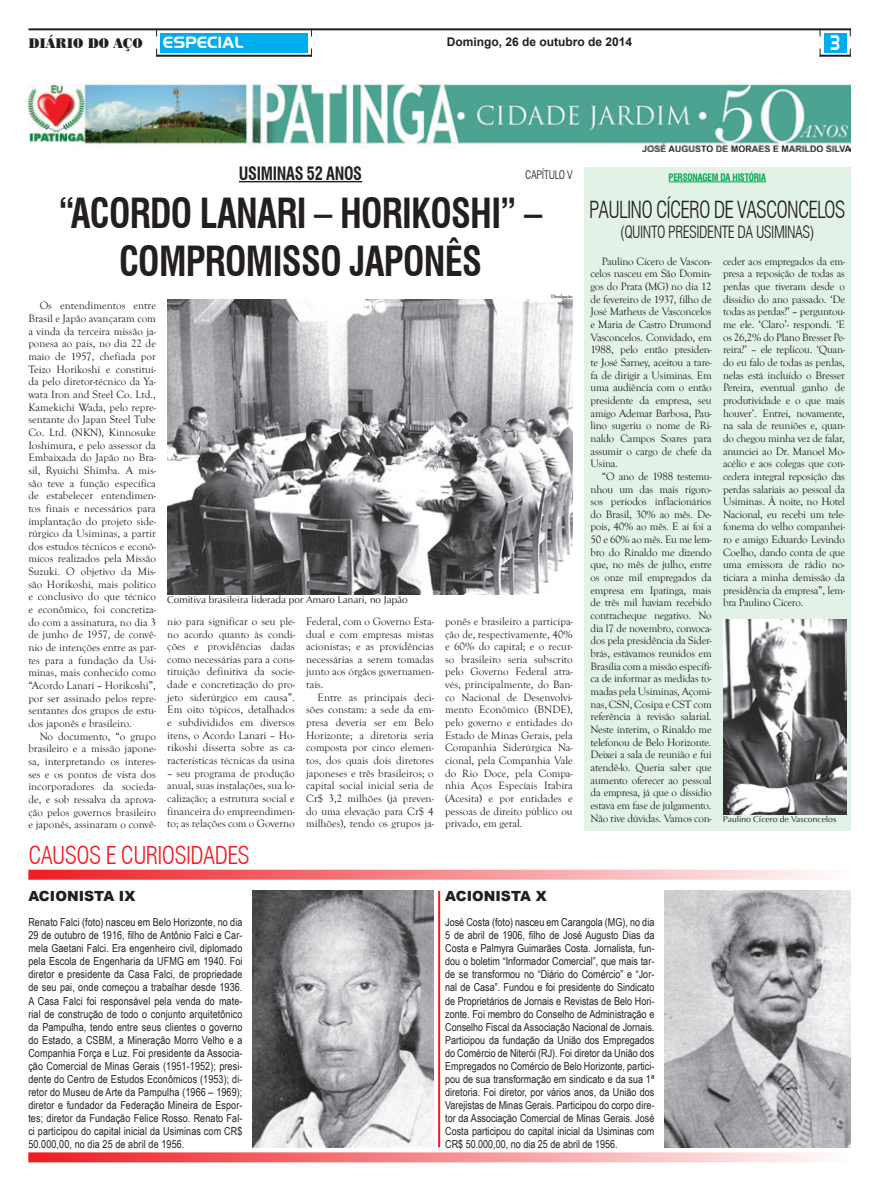
<style>
.page{position:relative;width:879px;height:1191px;background:#fff}
.page>*{position:absolute;margin:0;border:0;box-sizing:border-box;transform-origin:0 0}
._1_Manchete{font:700 condensed 40.5px/48.6px "Swiss 721 BT";letter-spacing:-.02em;color:#231f20;text-align:center;scale:.9 1}
._2_Submanchete{font:300 condensed 24px "Swiss 721 BT";letter-spacing:-.025em;color:#ee1d23}
._2_Submanchete-2{font:300 condensed 23px "Swiss 721 BT";letter-spacing:-.04em;color:#231f20;scale:.91 1}
.t1{font:700 22px "Handel Got D";color:#fff;scale:.7 1}
._1_Manchete-2{font:700 condensed 18px "Swiss 721 BT";letter-spacing:-.02em;color:#231f20;scale:.9 1}
.t2{font:700 17px "Handel Got D";color:#fff}
._2_Submanchete-3{font:300 condensed 16.5px "Swiss 721 BT";letter-spacing:-.03em;color:#231f20;scale:.93 1}
._5_Texto{font:900 14px "Arial";color:#231f20}
.t3{font:14px "Poster Bodoni BT";color:#231f20;scale:.9 1}
.t4{font:700 12px "Arial";color:#231f20}
._2_Submanchete-4{font:300 condensed 11.5px "Swiss 721 BT";letter-spacing:-.025em;color:#231f20}
._5_Texto-2{font:11px/12.7px "Goudy Old Style T";color:#231f20;text-align:justify}
._5_Texto-3{font:11px/13px "Arial Narrow";letter-spacing:.005em;color:#231f20;text-align:justify}
._7_Legenda{font:10px "Ottawa";color:#231f20}
._1_Manchete-3{font:700 condensed 10px "Swiss 721 BT";letter-spacing:-.02em;color:#00a54f;scale:.9 1}
._7_Legenda-2{font:8.5px "Ottawa";color:#231f20}
._8_Crédito_foto{font:700 5px "Goudy Old Style T";letter-spacing:-.02em;color:#231f20}
</style>
<div class="page">
<hr style="left:438px;top:890px;width:2px;height:257px;background:#ee1d23">
<div style="left:584px;top:167px;width:266px;height:663px;background:#e3f2e7"></div>
<div style="left:824px;top:33px;width:22px;height:19px;background:#00aeef"></div>
<div style="left:160px;top:33px;width:148px;height:19px;background:#00aeef"></div>
<hr style="left:28px;top:28px;width:823px;height:2px;background:#231f20">
<hr style="left:156px;top:55px;width:156px;height:2px;background:#231f20">
<hr style="left:819px;top:55px;width:31px;height:2px;background:#231f20">
<img style="left:28px;top:84px;width:822px;height:67px">
<hr style="left:668px;top:181px;width:98px;height:1px;background:#00a54f">
<svg style="left:28px;top:869px;width:791px;height:10px;background:#f69093"></svg>
<svg style="left:28px;top:1152px;width:791px;height:10px;background:#f58c8f"></svg>
<hr style="left:239px;top:181px;width:123px;height:1px;background:#231f20">
<img style="left:167px;top:299px;width:406px;height:296px">
<img style="left:723px;top:620px;width:123px;height:194px">
<img style="left:253px;top:890px;width:181px;height:257px">
<img style="left:664px;top:890px;width:186px;height:257px">
<p class="t3" style="left:28px;top:35px;width:129px">DIÁRIO DO AÇO</p>
<p class="t2" style="left:163px;top:33px;width:82px">ESPECIAL</p>
<p class="t4" style="left:447px;top:34px;width:187px">Domingo, 26 de outubro de 2014</p>
<p class="t1" style="left:830px;top:30px;width:15px">3</p>
<p class="_1_Manchete-2" style="left:239px;top:163px;width:138px">USIMINAS 52 ANOS</p>
<p class="_2_Submanchete-4" style="left:525px;top:167px;width:49px">CAPÍTULO V</p>
<p class="_1_Manchete" style="left:59px;top:188px;width:539px">“ACORDO LANARI – HORIKOSHI” –<br>COMPROMISSO JAPONÊS</p>
<p class="_8_Crédito_foto" style="left:551px;top:293px;width:23px">Divulgação</p>
<p class="_5_Texto-2" style="left:28px;top:300px;width:129px;text-indent:11px">Os entendimentos entre Brasil e Japão avançaram com a vinda da terceira missão ja&shy;ponesa ao país, no dia 22 de maio de 1957, chefiada por Teizo Horikoshi e constituí&shy;da pelo diretor-técnico da Ya&shy;wata Iron and Steel Co. Ltd., Kamekichi Wada, pelo repre&shy;sentante do Japan Steel Tube Co. Ltd. (NKN), Kinnosuke Ioshimura, e pelo assessor da Embaixada do Japão no Bra&shy;sil, Ryuichi Shimba. A mis&shy;são teve a função específica de estabelecer entendimen&shy;tos finais e necessários para implantação do projeto side&shy;rúrgico da Usiminas, a partir dos estudos técnicos e econô&shy;micos realizados pela Missão Suzuki. O objetivo da Mis&shy;são Horikoshi, mais político e conclusivo do que técnico e econômico, foi concretiza&shy;do com a assinatura, no dia 3 de junho de 1957, de convê&shy;nio de intenções entre as par&shy;tes para a fundação da Usi&shy;minas, mais conhecido como “Acordo Lanari – Horikoshi”, por ser assinado pelos repre&shy;sentantes dos grupos de estu&shy;dos japonês e brasileiro.</p>
<p class="_5_Texto-2" style="left:28px;top:730px;width:129px;text-indent:11px">No documento, “o grupo brasileiro e a missão japone&shy;sa, interpretando os interes&shy;ses e os pontos de vista dos incorporadores da socieda&shy;de, e sob ressalva da aprova&shy;ção pelos governos brasileiro e japonês, assinaram o convê-</p>
<p class="_7_Legenda" style="left:167px;top:593px;width:242px">Comitiva brasileira liderada por Amaro Lanari, no Japão</p>
<p class="_5_Texto-2" style="left:167px;top:615px;width:129px">nio para significar o seu ple&shy;no acordo quanto às condi&shy;ções e providências dadas como necessárias para a cons&shy;tituição definitiva da socie&shy;dade e concretização do pro&shy;jeto siderúrgico em causa”.<br>Em oito tópicos, detalhados e subdivididos em diversos itens, o Acordo Lanari – Ho&shy;rikoshi disserta sobre as ca&shy;racterísticas técnicas da usina</p>
<p class="_5_Texto-2" style="left:167px;top:767px;width:129px">– seu programa de produção anual, suas instalações, sua lo&shy;calização; a estrutura social e financeira do empreendimen&shy;to; as relações com o Governo</p>
<p class="_5_Texto-2" style="left:306px;top:615px;width:129px">Federal, com o Governo Esta&shy;dual e com empresas mistas acionistas; e as providências necessárias a serem tomadas junto aos órgãos governamen&shy;tais.</p>
<p class="_5_Texto-2" style="left:306px;top:691px;width:129px;text-indent:11px">Entre as principais deci&shy;sões constam: a sede da em&shy;presa deveria ser em Belo Horizonte; a diretoria seria composta por cinco elemen&shy;tos, dos quais dois diretores japoneses e três brasileiros; o capital social inicial seria de Cr$ 3,2 milhões (já preven&shy;do uma elevação para Cr$ 4 milhões), tendo os grupos ja-</p>
<p class="_2_Submanchete" style="left:28px;top:841px;width:223px">CAUSOS E CURIOSIDADES</p>
<p class="_5_Texto-2" style="left:445px;top:615px;width:129px">ponês e brasileiro a participa&shy;ção de, respectivamente, 40% e 60% do capital; e o recur&shy;so brasileiro seria subscrito pelo Governo Federal atra&shy;vés, principalmente, do Ban&shy;co Nacional de Desenvolvi&shy;mento Econômico (BNDE), pelo governo e entidades do Estado de Minas Gerais, pela Companhia Siderúrgica Na&shy;cional, pela Companhia Vale do Rio Doce, pela Compa&shy;nhia Aços Especiais Itabira (Acesita) e por entidades e pessoas de direito público ou privado, em geral.</p>
<p class="_1_Manchete-3" style="left:668px;top:171px;width:110px">PERSONAGEM DA HISTÓRIA</p>
<p class="_2_Submanchete-2" style="left:589px;top:196px;width:283px">PAULINO CÍCERO DE VASCONCELOS</p>
<p class="_2_Submanchete-3" style="left:620px;top:222px;width:211px">(QUINTO PRESIDENTE DA USIMINAS)</p>
<p class="_5_Texto-2" style="left:590px;top:255px;width:123px;text-indent:11px">Paulino Cícero de Vascon&shy;celos nasceu em São Domin&shy;gos do Prata (MG) no dia 12 de fevereiro de 1937, filho de José Matheus de Vasconcelos e Maria de Castro Drumond Vasconcelos. Convidado, em 1988, pelo então presiden&shy;te José Sarney, aceitou a tare&shy;fa de dirigir a Usiminas. Em uma audiência com o então presidente da empresa, seu amigo Ademar Barbosa, Pau&shy;lino sugeriu o nome de Ri&shy;naldo Campos Soares para assumir o cargo de chefe da Usina.</p>
<p class="_5_Texto-2" style="left:590px;top:470px;width:123px;text-indent:11px">“O ano de 1988 testemu&shy;nhou um das mais rigoro&shy;sos períodos inflacionários do Brasil, 30% ao mês. De&shy;pois, 40% ao mês. E aí foi a 50 e 60% ao mês. Eu me lem&shy;bro do Rinaldo me dizendo que, no mês de julho, entre os onze mil empregados da empresa em Ipatinga, mais de três mil haviam recebido contracheque negativo. No dia l7 de novembro, convoca&shy;dos pela presidência da Sider&shy;brás, estávamos reunidos em Brasília com a missão específi&shy;ca de informar as medidas to&shy;madas pela Usiminas, Açomi&shy;nas, CSN, Cosipa e CST com referência à revisão salarial.<br>Neste ínterim, o Rinaldo me telefonou de Belo Horizonte.<br>Deixei a sala de reunião e fui atendê-lo. Queria saber que aumento oferecer ao pessoal da empresa, já que o dissídio estava em fase de julgamento.<br>Não tive dúvidas. Vamos con-</p>
<p class="_5_Texto-2" style="left:723px;top:255px;width:123px">ceder aos empregados da em&shy;presa a reposição de todas as perdas que tiveram desde o dissídio do ano passado. ‘De todas as perdas?’ – perguntou&shy;me ele. ‘Claro’- respondi. ‘E os 26,2% do Plano Bresser Pe&shy;reira?’ – ele replicou. ‘Quan&shy;do eu falo de todas as perdas, nelas está incluído o Bresser Pereira, eventual ganho de produtividade e o que mais houver’. Entrei, novamente, na sala de reuniões e, quan&shy;do chegou minha vez de falar, anunciei ao Dr. Manoel Mo&shy;acélio e aos colegas que con&shy;cedera integral reposição das perdas salariais ao pessoal da Usiminas. À noite, no Hotel Nacional, eu recebi um tele&shy;fonema do velho companhei&shy;ro e amigo Eduardo Levindo Coelho, dando conta de que uma emissora de rádio no&shy;ticiara a minha demissão da presidência da empresa”, lem&shy;bra Paulino Cícero.</p>
<p class="_7_Legenda-2" style="left:723px;top:814px;width:115px">Paulino Cícero de Vasconcelos</p>
<p class="_5_Texto" style="left:28px;top:885px;width:108px">ACIONISTA IX</p>
<p class="_5_Texto-3" style="left:28px;top:915px;width:216px">Renato Falci (foto) nasceu em Belo Horizonte, no dia 29 de outubro de 1916, filho de Antônio Falci e Car&shy;mela Gaetani Falci. Era engenheiro civil, diplomado pela Escola de Engenharia da UFMG em 1940. Foi diretor e presidente da Casa Falci, de propriedade de seu pai, onde começou a trabalhar desde 1936.<br>A Casa Falci foi responsável pela venda do mate&shy;rial de construção de todo o conjunto arquitetônico da Pampulha, tendo entre seus clientes o governo do Estado, a CSBM, a Mineração Morro Velho e a Companhia Força e Luz. Foi presidente da Associa&shy;ção Comercial de Minas Gerais (1951-1952); presi&shy;dente do Centro de Estudos Econômicos (1953); di&shy;retor do Museu de Arte da Pampulha (1966 – 1969); diretor e fundador da Federação Mineira de Espor&shy;tes; diretor da Fundação Felice Rosso. Renato Fal&shy;ci participou do capital inicial da Usiminas com CR$ 50.000,00, no dia 25 de abril de 1956.</p>
<p class="_5_Texto" style="left:445px;top:885px;width:103px">ACIONISTA X</p>
<p class="_5_Texto-3" style="left:445px;top:915px;width:211px">José Costa (foto) nasceu em Carangola (MG), no dia 5 de abril de 1906, filho de José Augusto Dias da Costa e Palmyra Guimarães Costa. Jornalista, fun&shy;dou o boletim “Informador Comercial”, que mais tar&shy;de se transformou no “Diário do Comércio” e “Jor&shy;nal de Casa”. Fundou e foi presidente do Sindicato de Proprietários de Jornais e Revistas de Belo Hori&shy;zonte. Foi membro do Conselho de Administração e Conselho Fiscal da Associação Nacional de Jornais.<br>Participou da fundação da União dos Empregados do Comércio de Niterói (RJ). Foi diretor da União dos Empregados no Comércio de Belo Horizonte, partici&shy;pou de sua transformação em sindicato e da sua 1ª diretoria. Foi diretor, por vários anos, da União dos Varejistas de Minas Gerais. Participou do corpo dire&shy;tor da Associação Comercial de Minas Gerais. José Costa participou do capital inicial da Usiminas com CR$ 50.000,00, no dia 25 de abril de 1956.</p>
</div>
